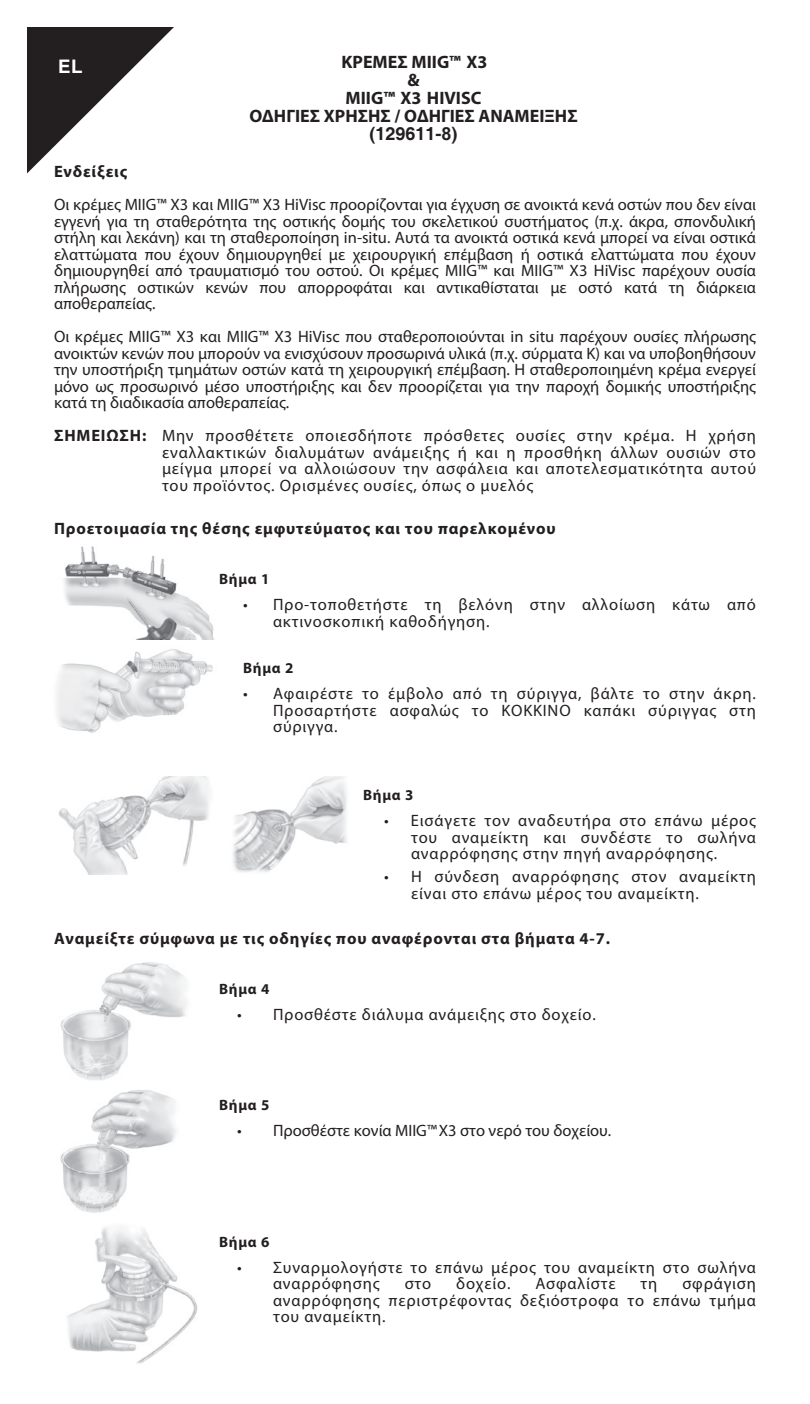
<style>
.page{position:relative;width:810px;height:1404px;background:#fff}
.page>*{position:absolute;margin:0;border:0;box-sizing:border-box;transform-origin:0 0}
.t1{font:700 18.6px "Helvetica";color:#fff}
.t2{font:700 18px/18px "Myriad Pro";color:#231f20;text-align:center}
.t3{font:700 18px "Helvetica";color:#231f20}
.t4{font:16.5px/16.5px "Myriad Pro";letter-spacing:.05em;color:#231f20;text-align:justify}
.t5{font:700 16.5px "Myriad Pro";letter-spacing:.05em;color:#231f20}
.t6{font:16.5px "Myriad Pro";color:#231f20}
.t7{font:700 15px "Myriad Pro";letter-spacing:.05em;color:#231f20}
.s1{font-family:"Arial"}
.s2{font-weight:700}
</style>
<div class="page">
<img style="left:64px;top:546px;width:150px;height:94px">
<img style="left:57px;top:649px;width:156px;height:84px">
<img style="left:58px;top:776px;width:289px;height:98px">
<img style="left:60px;top:962px;width:127px;height:118px">
<img style="left:60px;top:1090px;width:116px;height:123px">
<img style="left:67px;top:1227px;width:131px;height:137px">
<svg style="left:27px;top:27px;width:147px;height:146px"></svg>
<p class="t1" style="left:58px;top:55px;width:26px">EL</p>
<p class="t2" style="left:249px;top:52px;width:330px">ΚΡΕΜΕΣ MIIG™ X3<br>&amp;<br>MIIG™ X3 HIVISC<br>ΟΔΗΓΙΕΣ ΧΡΗΣΗΣ / ΟΔΗΓΙΕΣ ΑΝΑΜΕΙΞΗΣ</p>
<p class="t3" style="left:370px;top:122px;width:90px">(129611-<span class="s1">8</span>)</p>
<p class="t5" style="left:54px;top:161px;width:75px">Ενδείξεις</p>
<p class="t4" style="left:54px;top:196px;width:704px">Οι κρέμες MIIG™ X3 και MIIG™ X3 HiVisc προορίζονται για έγχυση σε ανοικτά κενά οστών που δεν είναι εγγενή για τη σταθερότητα της οστικής δομής του σκελετικού συστήματος (π.χ. άκρα, σπονδυλική στήλη και λεκάνη) και τη σταθεροποίηση in-situ. Αυτά τα ανοικτά οστικά κενά μπορεί να είναι οστικά ελαττώματα που έχουν δημιουργηθεί με χειρουργική επέμβαση ή οστικά ελαττώματα που έχουν δημιουργηθεί από τραυματισμό του οστού. Οι κρέμες MIIG™ και MIIG™ X3 HiVisc παρέχουν ουσία πλήρωσης οστικών κενών που απορροφάται και αντικαθίσταται με οστό κατά τη διάρκεια αποθεραπείας.</p>
<p class="t4" style="left:54px;top:328px;width:704px">Οι κρέμες MIIG™ X3 και MIIG™ X3 HiVisc που σταθεροποιούνται in situ παρέχουν ουσίες πλήρωσης ανοικτών κενών που μπορούν να ενισχύσουν προσωρινά υλικά (π.χ. σύρματα Κ) και να υποβοηθήσουν την υποστήριξη τμημάτων οστών κατά τη χειρουργική επέμβαση. Η σταθεροποιημένη κρέμα ενεργεί μόνο ως προσωρινό μέσο υποστήριξης και δεν προορίζεται για την παροχή δομικής υποστήριξης κατά τη διαδικασία αποθεραπείας.</p>
<p class="t4" style="left:162px;top:427px;width:596px;text-indent:-108px"><span class="s2">ΣΗΜΕΙΩΣΗ:</span> Μην προσθέτετε οποιεσδήποτε πρόσθετες ουσίες στην κρέμα. Η χρήση εναλλακτικών διαλυμάτων ανάμειξης ή και η προσθήκη άλλων ουσιών στο μείγμα μπορεί να αλλοιώσουν την ασφάλεια και αποτελεσματικότητα αυτού του προϊόντος. Ορισμένες ουσίες, όπως ο μυελός</p>
<p class="t5" style="left:54px;top:518px;width:503px">Προετοιμασία της θέσης εμφυτεύματος και του παρελκομένου</p>
<p class="t7" style="left:219px;top:569px;width:52px">Βήμα 1</p>
<p class="t4" style="left:273px;top:596px;width:485px;text-indent:-30px">• Προ-τοποθετήστε τη βελόνη στην αλλοίωση κάτω από ακτινοσκοπική καθοδήγηση.</p>
<p class="t7" style="left:243px;top:658px;width:52px">Βήμα 2</p>
<p class="t4" style="left:273px;top:685px;width:485px;text-indent:-30px">• Αφαιρέστε το έμβολο από τη σύριγγα, βάλτε το στην άκρη.<br>Προσαρτήστε ασφαλώς το ΚΟΚΚΙΝΟ καπάκι σύριγγας στη σύριγγα.</p>
<p class="t7" style="left:363px;top:785px;width:52px">Βήμα 3</p>
<p class="t4" style="left:411px;top:812px;width:346px;text-indent:-27px">• Εισάγετε τον αναδευτήρα στο επάνω μέρος του αναμείκτη και συνδέστε το σωλήνα αναρρόφησης στην πηγή αναρρόφησης.</p>
<p class="t4" style="left:411px;top:868px;width:346px;text-indent:-27px">• Η σύνδεση αναρρόφησης στον αναμείκτη είναι στο επάνω μέρος του αναμείκτη.</p>
<p class="t5" style="left:54px;top:928px;width:558px">Αναμείξτε σύμφωνα με τις οδηγίες που αναφέρονται στα βήματα 4-7.</p>
<p class="t7" style="left:219px;top:979px;width:52px">Βήμα 4</p>
<p class="t4" style="left:237px;top:1006px;width:360px">• Προσθέστε διάλυμα ανάμειξης στο δοχείο.</p>
<p class="t7" style="left:219px;top:1095px;width:52px">Βήμα 5</p>
<p class="t6" style="left:237px;top:1120px;width:376px">• Προσθέστε κονία MIIG™ X3 στο νερό του δοχείου.</p>
<p class="t7" style="left:219px;top:1232px;width:52px">Βήμα 6</p>
<p class="t4" style="left:273px;top:1259px;width:485px;text-indent:-36px">• Συναρμολογήστε το επάνω μέρος του αναμείκτη στο σωλήνα αναρρόφησης</p>
<p class="t4" style="left:405px;top:1275px;width:28px">στο</p>
<p class="t4" style="left:456px;top:1275px;width:56px">δοχείο.</p>
<p class="t4" style="left:535px;top:1275px;width:82px">Ασφαλίστε</p>
<p class="t4" style="left:641px;top:1275px;width:18px">τη</p>
<p class="t4" style="left:273px;top:1275px;width:485px;text-indent:409px">σφράγιση αναρρόφησης περιστρέφοντας δεξιόστροφα το επάνω τμήμα του αναμείκτη.</p>
</div>
